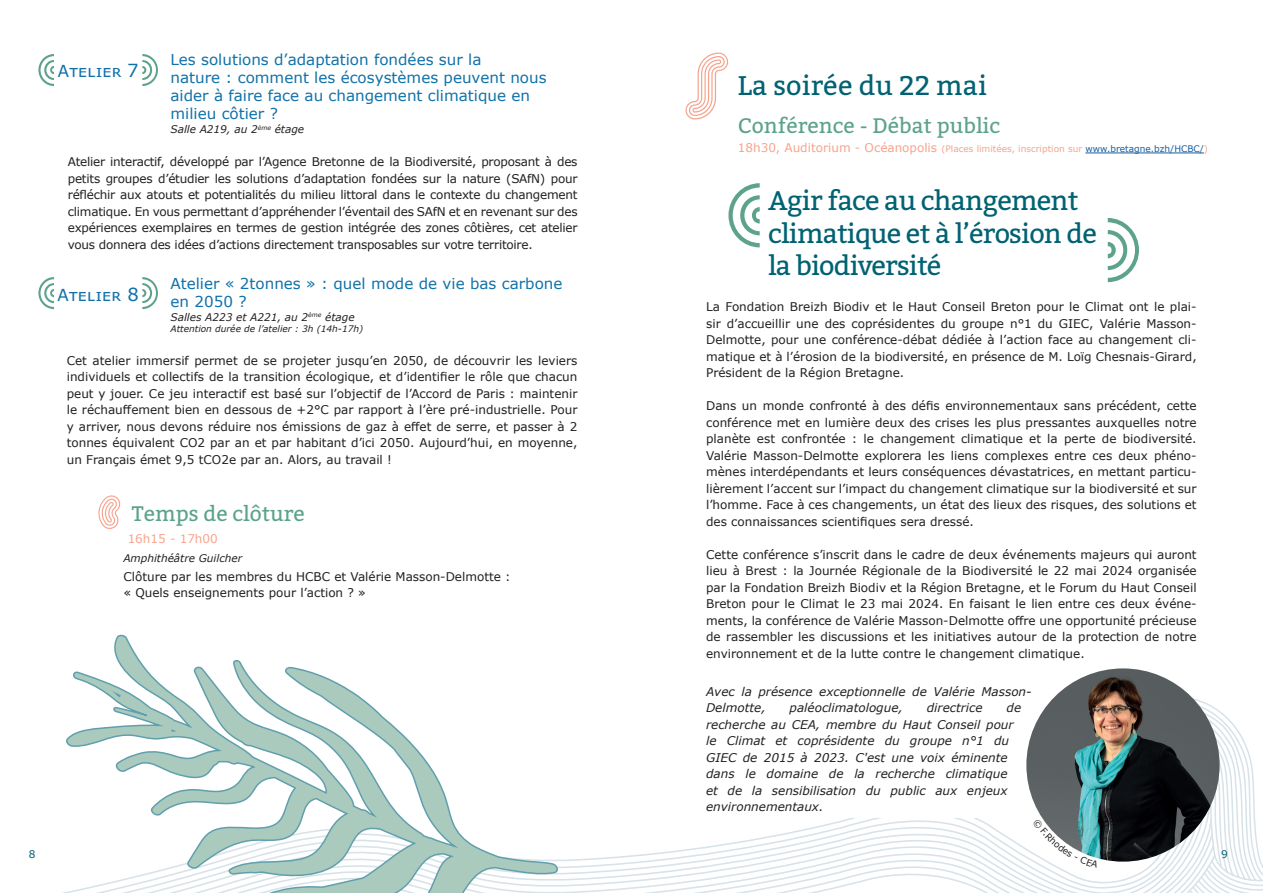
<style>
.page{position:relative;width:1263px;height:893px;background:#fff}
.page>*{position:absolute;margin:0;border:0;box-sizing:border-box;transform-origin:0 0}
.t1{font:27px/32.4px "Bitter";letter-spacing:-.03em;color:#006272}
.t2{font:27px "Bitter";color:#006272}
.t3{font:21px "Bitter";color:#5da38c}
.t4{font:16.5px "Verdana";color:#1071a9}
.t5{font:15px/18px "Verdana";color:#1071a9}
.t6{font:12px/16.5px "Verdana";color:#231f20;text-align:justify}
.t7{font:italic 12px/16.5px "Verdana";color:#231f20}
.t8{font:12px "Verdana";color:#f7a38c}
.t9{font:italic 10.5px "Verdana";color:#231f20}
.t10{font:10.5px "Verdana";color:#006272}
.t11{font:9px "Verdana";color:#f7a38c}
.t12{font:italic 9px "Verdana";color:#231f20}
.s1{font-size:18px}
.s2{font-size:12px}
.s3{color:#175d9e}
</style>
<div class="page">
<svg style="left:1168px;top:679px;width:95px;height:214px"></svg>
<svg style="left:62px;top:791px;width:1154px;height:102px"></svg>
<svg style="left:38px;top:54px;width:16px;height:32px"></svg>
<svg style="left:142px;top:54px;width:16px;height:32px"></svg>
<svg style="left:38px;top:277px;width:16px;height:32px"></svg>
<svg style="left:142px;top:277px;width:16px;height:32px"></svg>
<svg style="left:685px;top:53px;width:43px;height:66px"></svg>
<svg style="left:728px;top:183px;width:32px;height:64px"></svg>
<svg style="left:1108px;top:218px;width:31px;height:64px"></svg>
<div style="left:706px;top:687px;width:355px;height:130px;background:#fff"></div>
<img style="left:1026px;top:668px;width:193px;height:194px;border-radius:97px">
<svg style="left:63px;top:634px;width:498px;height:259px"></svg>
<svg style="left:98px;top:495px;width:23px;height:34px"></svg>
<hr style="left:1085px;top:153px;width:119px;height:1px;background:#175d9e">
<svg style="left:1032px;top:818px;width:66px;height:50px"></svg>
<p class="t5" style="left:171px;top:50px;width:378px">Les solutions d’adaptation fondées sur la<br>nature : comment les écosystèmes peuvent nous aider à faire face au changement climatique en milieu côtier ?</p>
<p class="t9" style="left:171px;top:122px;width:135px">Salle A219, au 2<sup>ème</sup> étage</p>
<p class="t6" style="left:68px;top:153px;width:511px">Atelier interactif, développé par l’Agence Bretonne de la Biodiversité, proposant à des petits groupes d’étudier les solutions d’adaptation fondées sur la nature (SAfN) pour réfléchir aux atouts et potentialités du milieu littoral dans le contexte du changement climatique. En vous permettant d’appréhender l’éventail des SAfN et en revenant sur des expériences exemplaires en termes de gestion intégrée des zones côtières, cet atelier vous donnera des idées d’actions directement transposables sur votre territoire.</p>
<p class="t5" style="left:171px;top:274px;width:393px">Atelier « 2tonnes » : quel mode de vie bas carbone en 2050 ?</p>
<p class="t9" style="left:171px;top:310px;width:186px">Salles A223 et A221, au 2<sup>ème</sup> étage</p>
<p class="t12" style="left:171px;top:322px;width:194px">Attention durée de l’atelier : 3h (14h-17h)</p>
<p class="t6" style="left:67px;top:352px;width:512px">Cet atelier immersif permet de se projeter jusqu’en 2050, de découvrir les leviers individuels et collectifs de la transition écologique, et d’identifier le rôle que chacun peut y jouer. Ce jeu interactif est basé sur l’objectif de l’Accord de Paris : maintenir le réchauffement bien en dessous de +2°C par rapport à l’ère pré-industrielle. Pour y arriver, nous devons réduire nos émissions de gaz à effet de serre, et passer à 2 tonnes équivalent CO2 par an et par habitant d’ici 2050. Aujourd’hui, en moyenne, un Français émet 9,5 tCO2e par an. Alors, au travail !</p>
<h3 class="t4" style="left:58px;top:60px;width:82px">Atelier <span class="s1">7</span></h3>
<h3 class="t4" style="left:57px;top:283px;width:83px">Atelier <span class="s1">8</span></h3>
<h2 class="t3" style="left:132px;top:500px;width:174px">Temps de clôture</h2>
<p class="t9" style="left:123px;top:551px;width:120px">Amphithéâtre Guilcher</p>
<p class="t6" style="left:123px;top:568px;width:389px">Clôture par les membres du HCBC et Valérie Masson-Delmotte : « Quels enseignements pour l’action ? »</p>
<p class="t8" style="left:128px;top:530px;width:92px">16h15 - 17h00</p>
<h1 class="t2" style="left:738px;top:69px;width:251px">La soirée du 22 mai</h1>
<h2 class="t3" style="left:738px;top:112px;width:264px">Conférence - Débat public</h2>
<p class="t11" style="left:738px;top:143px;width:472px"><span class="s2">18h30, Auditorium - Océanopolis</span> (Places limitées, inscription sur <span class="s3">www.bretagne.bzh/HCBC/</span>)</p>
<h1 class="t1" style="left:768px;top:185px;width:330px">Agir face au changement climatique et à l’érosion de la biodiversité</h1>
<p class="t6" style="left:706px;top:298px;width:492px">La Fondation Breizh Biodiv et le Haut Conseil Breton pour le Climat ont le plai&shy;sir d’accueillir une des coprésidentes du groupe n°1 du GIEC, Valérie Masson-Delmotte, pour une conférence-débat dédiée à l’action face au changement cli&shy;matique et à l’érosion de la biodiversité, en présence de M. Loïg Chesnais-Girard, Président de la Région Bretagne.</p>
<p class="t6" style="left:706px;top:397px;width:492px">Dans un monde confronté à des défis environnementaux sans précédent, cette conférence met en lumière deux des crises les plus pressantes auxquelles notre planète est confrontée : le changement climatique et la perte de biodiversité.<br>Valérie Masson-Delmotte explorera les liens complexes entre ces deux phéno&shy;mènes interdépendants et leurs conséquences dévastatrices, en mettant particu&shy;lièrement l’accent sur l’impact du changement climatique sur la biodiversité et sur l’homme. Face à ces changements, un état des lieux des risques, des solutions et des connaissances scientifiques sera dressé.</p>
<p class="t6" style="left:706px;top:546px;width:492px">Cette conférence s’inscrit dans le cadre de deux événements majeurs qui auront lieu à Brest : la Journée Régionale de la Biodiversité le 22 mai 2024 organisée par la Fondation Breizh Biodiv et la Région Bretagne, et le Forum du Haut Conseil Breton pour le Climat le 23 mai 2024. En faisant le lien entre ces deux événe&shy;ments, la conférence de Valérie Masson-Delmotte offre une opportunité précieuse de rassembler les discussions et les initiatives autour de la protection de notre environnement et de la lutte contre le changement climatique.</p>
<p class="t7" style="left:706px;top:683px;width:327px">Avec la présence exceptionnelle de Valérie Masson-<br>Delmotte,</p>
<p class="t7" style="left:789px;top:700px;width:115px">paléoclimatologue,</p>
<p class="t7" style="left:927px;top:700px;width:57px">directrice</p>
<p class="t7" style="left:706px;top:700px;width:317px;text-indent:300px">de recherche au CEA, membre du Haut Conseil pour le Climat et coprésidente du groupe n°1 du GIEC de 2015 à 2023. C'est une voix éminente dans le domaine de la recherche climatique et de la sensibilisation du public aux enjeux environnementaux.</p>
<p class="t10" style="left:29px;top:847px;width:8px">8</p>
<p class="t10" style="left:1221px;top:847px;width:8px">9</p>
</div>
